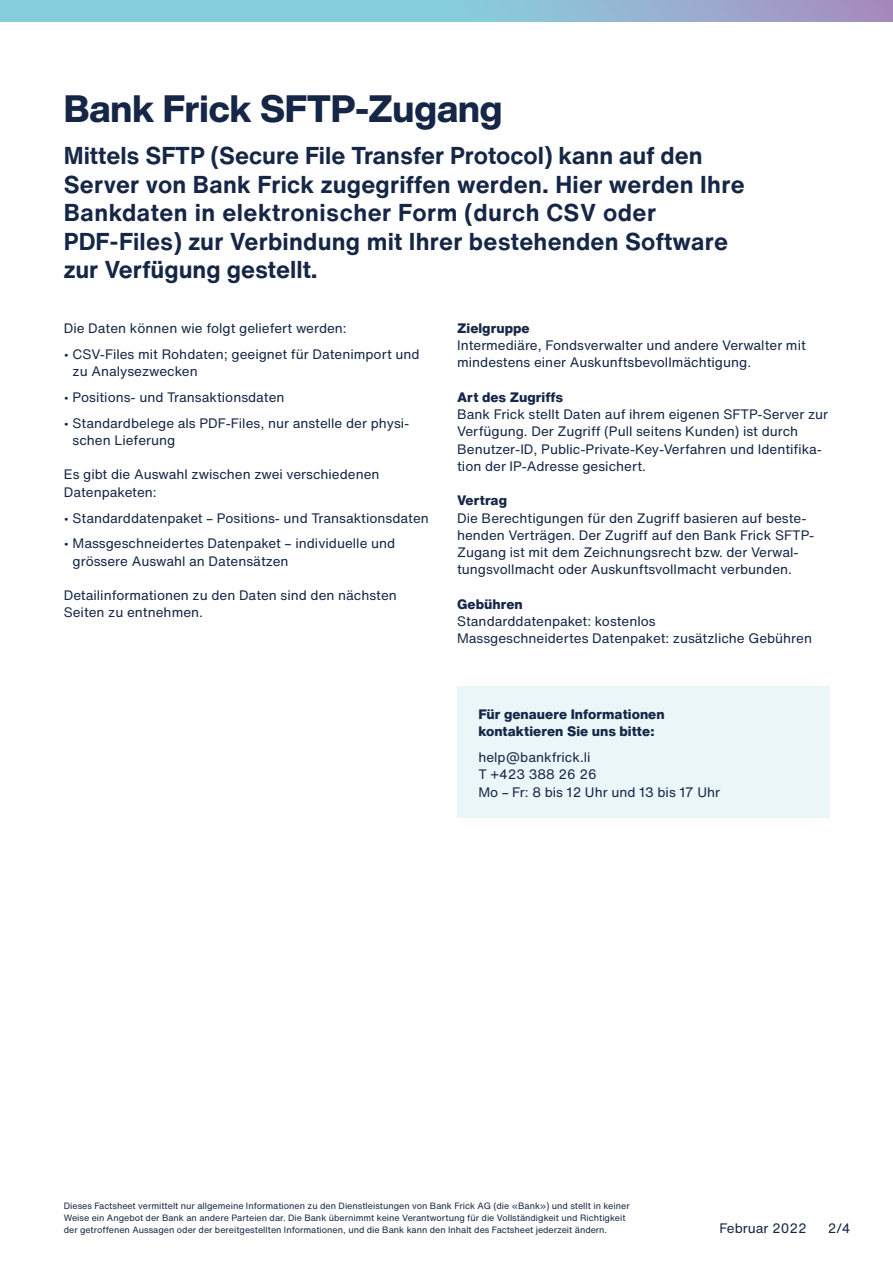
<style>
.page{position:relative;width:893px;height:1263px;background:#fff}
.page>*{position:absolute;margin:0;border:0;box-sizing:border-box;transform-origin:0 0}
.t1{font:800 37.5px "Helvetica Now Display";color:#152646}
.t2{font:700 24px/28.5px "Helvetica Now Text";letter-spacing:.01em;color:#152646}
.t3{font:13.5px/17.2px "Helvetica Now Text";color:#152646}
.t4{font:800 13.5px/17.2px "Helvetica Now Text";color:#152646}
.t5{font:9px/12px "Helvetica Now Text";color:#152646}
</style>
<div class="page">
<svg style="left:0;top:0;width:893px;height:21px;background:#8fbed5"></svg>
<div style="left:457px;top:686px;width:372px;height:132px;background:#ebf6f9"></div>
<h1 class="t1" style="left:64px;top:83px;width:440px">Bank Frick SFTP-Zugang</h1>
<p class="t2" style="left:64px;top:141px;width:683px">Mittels SFTP (Secure File Transfer Protocol) kann auf den Server von Bank Frick zugegriffen werden. Hier werden Ihre Bankdaten in elektronischer Form (durch CSV oder PDF-Files) zur Verbindung mit Ihrer bestehenden Software zur Verfügung gestellt.</p>
<p class="t3" style="left:64px;top:319px;width:284px">Die Daten können wie folgt geliefert werden:</p>
<p class="t3" style="left:73px;top:345px;width:349px;text-indent:-9px">• CSV-Files mit Rohdaten; geeignet für Datenimport und zu Analysezwecken</p>
<p class="t3" style="left:64px;top:388px;width:222px">• Positions- und Transaktionsdaten</p>
<p class="t3" style="left:73px;top:414px;width:338px;text-indent:-9px">• Standardbelege als PDF-Files, nur anstelle der physi&shy;schen Lieferung</p>
<p class="t3" style="left:64px;top:466px;width:317px">Es gibt die Auswahl zwischen zwei verschiedenen<br>Datenpaketen:</p>
<p class="t3" style="left:64px;top:509px;width:367px">• Standarddatenpaket – Positions- und Transaktionsdaten</p>
<p class="t3" style="left:73px;top:535px;width:324px;text-indent:-9px">• Massgeschneidertes Datenpaket – individuelle und grössere Auswahl an Datensätzen</p>
<p class="t3" style="left:64px;top:586px;width:335px">Detailinformationen zu den Daten sind den nächsten<br>Seiten zu entnehmen.</p>
<p class="t4" style="left:457px;top:319px;width:74px">Zielgruppe</p>
<p class="t3" style="left:457px;top:336px;width:350px">Intermediäre, Fondsverwalter und andere Verwalter mit mindestens einer Auskunftsbevollmächtigung.</p>
<p class="t4" style="left:457px;top:388px;width:108px">Art des Zugriffs</p>
<p class="t3" style="left:457px;top:405px;width:373px">Bank Frick stellt Daten auf ihrem eigenen SFTP-Server zur Verfügung. Der Zugriff (Pull seitens Kunden) ist durch Benutzer-ID, Public-Private-Key-Verfahren und Identifika&shy;tion der IP-Adresse gesichert.</p>
<p class="t4" style="left:457px;top:491px;width:52px">Vertrag</p>
<p class="t3" style="left:457px;top:509px;width:359px">Die Berechtigungen für den Zugriff basieren auf beste&shy;henden Verträgen. Der Zugriff auf den Bank Frick SFTP-Zugang ist mit dem Zeichnungsrecht bzw. der Verwal&shy;tungsvollmacht oder Auskunftsvollmacht verbunden.</p>
<p class="t4" style="left:457px;top:595px;width:67px">Gebühren</p>
<p class="t3" style="left:457px;top:612px;width:356px">Standarddatenpaket: kostenlos<br>Massgeschneidertes Datenpaket: zusätzliche Gebühren</p>
<p class="t4" style="left:478px;top:705px;width:188px">Für genauere Informationen kontaktieren Sie uns bitte:</p>
<p class="t3" style="left:478px;top:748px;width:243px">help@bankfrick.li<br>T +423 388 26 26<br>Mo – Fr: 8 bis 12 Uhr und 13 bis 17 Uhr</p>
<p class="t5" style="left:64px;top:1200px;width:567px">Dieses Factsheet vermittelt nur allgemeine Informationen zu den Dienstleistungen von Bank Frick AG (die «Bank») und stellt in keiner<br>Weise ein Angebot der Bank an andere Parteien dar. Die Bank übernimmt keine Verantwortung für die Vollständigkeit und Richtigkeit der getroffenen Aussagen oder der bereitgestellten Informationen, und die Bank kann den Inhalt des Factsheet jederzeit ändern.</p>
<p class="t3" style="left:719px;top:1219px;width:89px">Februar 2022</p>
<p class="t3" style="left:828px;top:1219px;width:24px">2/4</p>
</div>
